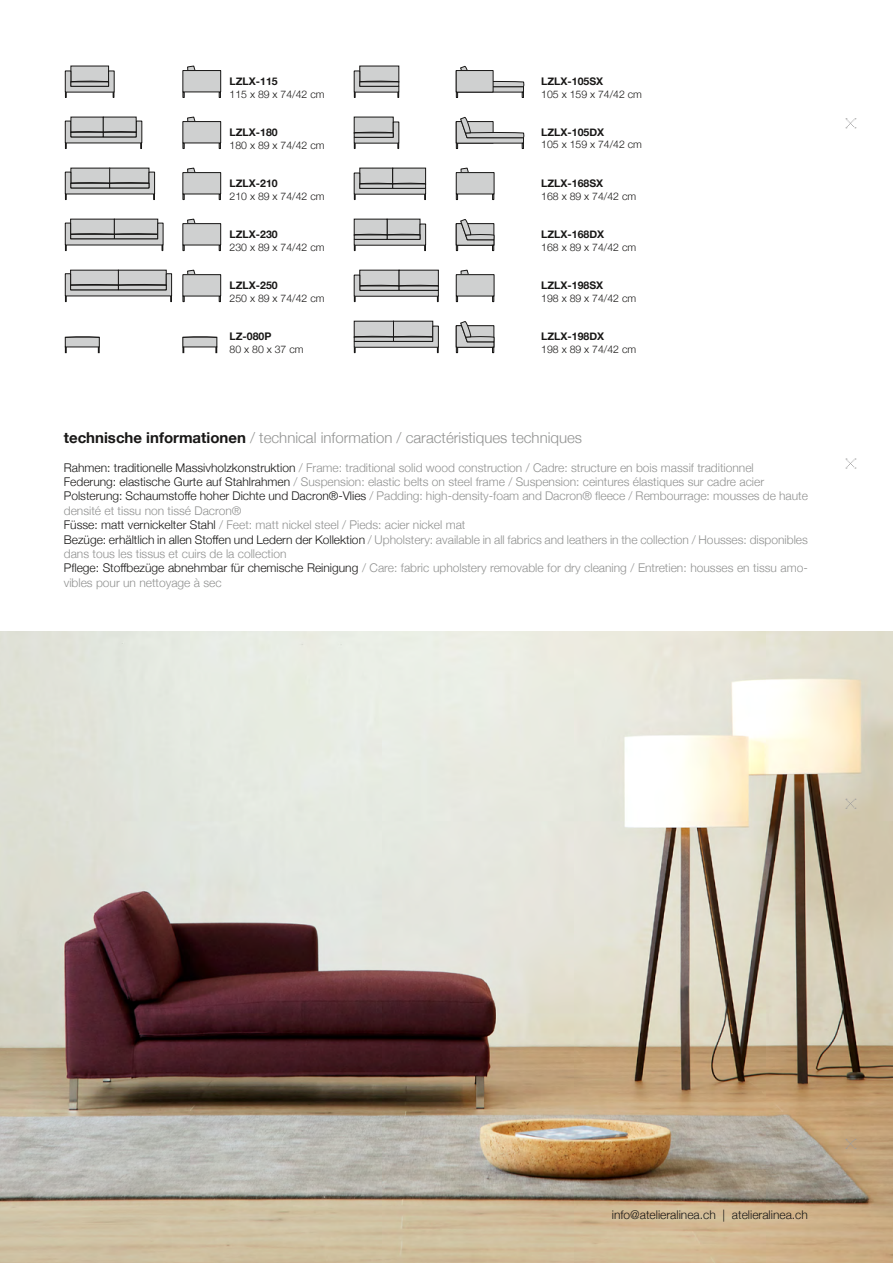
<style>
.page{position:relative;width:893px;height:1263px;background:#fff}
.page>*{position:absolute;margin:0;border:0;box-sizing:border-box;transform-origin:0 0}
.t1{font:300 15px "Helvetica Neue";color:#919291}
.t2{font:300 12px/14.4px "Helvetica Neue";color:#919291}
.t3{font:300 12px "Helvetica Neue";color:#181716}
.t4{font:300 10.5px "Helvetica Neue";color:#181716}
.t5{font:700 10.5px "Helvetica Neue";color:#181716}
.s1{font-weight:700;color:#181716}
.s2{color:#181716}
</style>
<div class="page">
<img style="left:0;top:631px;width:893px;height:632px">
<div style="left:71px;top:66px;width:38px;height:16px;background:#cfd0d0"></div>
<svg style="left:65px;top:71px;width:50px;height:27px"></svg>
<hr style="left:71px;top:82px;width:38px;height:1px;background:#181716">
<div style="left:71px;top:117px;width:32px;height:15px;background:#cfd0d0"></div>
<div style="left:103px;top:117px;width:33px;height:15px;background:#cfd0d0"></div>
<svg style="left:65px;top:121px;width:77px;height:28px"></svg>
<hr style="left:103px;top:132px;width:33px;height:1px;background:#181716">
<div style="left:71px;top:270px;width:47px;height:15px;background:#cfd0d0"></div>
<div style="left:118px;top:270px;width:48px;height:15px;background:#cfd0d0"></div>
<svg style="left:65px;top:273px;width:107px;height:29px"></svg>
<hr style="left:71px;top:285px;width:47px;height:1px;background:#181716">
<hr style="left:118px;top:285px;width:48px;height:1px;background:#181716">
<div style="left:71px;top:219px;width:43px;height:15px;background:#cfd0d0"></div>
<div style="left:114px;top:219px;width:44px;height:15px;background:#cfd0d0"></div>
<svg style="left:65px;top:223px;width:98px;height:28px"></svg>
<div style="left:71px;top:168px;width:39px;height:15px;background:#cfd0d0"></div>
<div style="left:110px;top:168px;width:39px;height:15px;background:#cfd0d0"></div>
<svg style="left:65px;top:172px;width:90px;height:28px"></svg>
<hr style="left:110px;top:183px;width:39px;height:1px;background:#181716">
<svg style="left:187px;top:66px;width:9px;height:4px"></svg>
<svg style="left:193px;top:92px;width:28px;height:6px"></svg>
<div style="left:183px;top:71px;width:38px;height:21px;background:#cfd0d0"></div>
<div style="left:183px;top:70px;width:38px;height:22px;border:1px solid #181716"></div>
<svg style="left:187px;top:117px;width:9px;height:4px"></svg>
<svg style="left:193px;top:143px;width:28px;height:6px"></svg>
<div style="left:183px;top:122px;width:38px;height:21px;background:#cfd0d0"></div>
<div style="left:183px;top:121px;width:38px;height:22px;border:1px solid #181716"></div>
<svg style="left:187px;top:168px;width:9px;height:4px"></svg>
<svg style="left:193px;top:194px;width:28px;height:6px"></svg>
<div style="left:183px;top:173px;width:38px;height:21px;background:#cfd0d0"></div>
<div style="left:183px;top:172px;width:38px;height:22px;border:1px solid #181716"></div>
<svg style="left:461px;top:168px;width:8px;height:4px"></svg>
<svg style="left:456px;top:194px;width:2px;height:6px"></svg>
<svg style="left:467px;top:194px;width:27px;height:6px"></svg>
<div style="left:456px;top:173px;width:38px;height:21px;background:#cfd0d0"></div>
<div style="left:456px;top:172px;width:38px;height:22px;border:1px solid #181716"></div>
<svg style="left:187px;top:219px;width:9px;height:4px"></svg>
<svg style="left:193px;top:245px;width:28px;height:6px"></svg>
<div style="left:183px;top:224px;width:38px;height:21px;background:#cfd0d0"></div>
<div style="left:183px;top:223px;width:38px;height:22px;border:1px solid #181716"></div>
<svg style="left:187px;top:270px;width:9px;height:4px"></svg>
<svg style="left:193px;top:296px;width:28px;height:6px"></svg>
<div style="left:183px;top:275px;width:38px;height:21px;background:#cfd0d0"></div>
<div style="left:183px;top:274px;width:38px;height:22px;border:1px solid #181716"></div>
<svg style="left:461px;top:270px;width:8px;height:4px"></svg>
<svg style="left:456px;top:296px;width:2px;height:6px"></svg>
<svg style="left:467px;top:296px;width:27px;height:6px"></svg>
<div style="left:456px;top:275px;width:38px;height:21px;background:#cfd0d0"></div>
<div style="left:456px;top:274px;width:38px;height:22px;border:1px solid #181716"></div>
<svg style="left:456px;top:117px;width:69px;height:32px"></svg>
<svg style="left:456px;top:66px;width:69px;height:32px"></svg>
<div style="left:456px;top:71px;width:37px;height:21px;background:#cfd0d0"></div>
<div style="left:456px;top:70px;width:37px;height:22px;border:1px solid #181716"></div>
<div style="left:65px;top:337px;width:34px;height:10px;background:#cfd0d0"></div>
<svg style="left:65px;top:336px;width:35px;height:2px"></svg>
<div style="left:183px;top:337px;width:34px;height:10px;background:#cfd0d0"></div>
<svg style="left:182px;top:336px;width:35px;height:2px"></svg>
<div style="left:360px;top:66px;width:39px;height:16px;background:#cfd0d0"></div>
<svg style="left:354px;top:71px;width:45px;height:27px"></svg>
<hr style="left:360px;top:82px;width:39px;height:1px;background:#181716">
<div style="left:360px;top:168px;width:33px;height:16px;background:#cfd0d0"></div>
<div style="left:393px;top:168px;width:33px;height:16px;background:#cfd0d0"></div>
<svg style="left:354px;top:173px;width:72px;height:27px"></svg>
<hr style="left:393px;top:184px;width:33px;height:1px;background:#181716">
<div style="left:360px;top:270px;width:39px;height:16px;background:#cfd0d0"></div>
<div style="left:399px;top:270px;width:39px;height:16px;background:#cfd0d0"></div>
<svg style="left:354px;top:275px;width:85px;height:27px"></svg>
<div style="left:393px;top:321px;width:40px;height:16px;background:#cfd0d0"></div>
<div style="left:393px;top:321px;width:40px;height:16px;border:1px solid #181716"></div>
<div style="left:354px;top:321px;width:39px;height:16px;background:#cfd0d0"></div>
<div style="left:354px;top:321px;width:40px;height:16px;border:1px solid #181716"></div>
<svg style="left:354px;top:326px;width:85px;height:27px"></svg>
<div style="left:387px;top:219px;width:33px;height:16px;background:#cfd0d0"></div>
<div style="left:354px;top:219px;width:33px;height:16px;background:#cfd0d0"></div>
<svg style="left:354px;top:224px;width:72px;height:27px"></svg>
<hr style="left:354px;top:235px;width:33px;height:1px;background:#181716">
<div style="left:354px;top:117px;width:39px;height:16px;background:#cfd0d0"></div>
<svg style="left:354px;top:122px;width:45px;height:27px"></svg>
<hr style="left:354px;top:133px;width:39px;height:1px;background:#181716">
<svg style="left:456px;top:219px;width:38px;height:32px"></svg>
<svg style="left:456px;top:321px;width:38px;height:32px"></svg>
<svg style="left:845px;top:1139px;width:11px;height:10px"></svg>
<svg style="left:845px;top:799px;width:11px;height:10px"></svg>
<svg style="left:845px;top:459px;width:11px;height:10px"></svg>
<svg style="left:845px;top:118px;width:11px;height:10px"></svg>
<svg style="left:724px;top:1209px;width:1px;height:13px"></svg>
<p class="t5" style="left:230px;top:73px;width:50px">LZLX-115</p>
<p class="t4" style="left:230px;top:85px;width:96px">115 x 89 x 74/42 cm</p>
<p class="t5" style="left:230px;top:124px;width:50px">LZLX-180</p>
<p class="t4" style="left:230px;top:136px;width:96px">180 x 89 x 74/42 cm</p>
<p class="t5" style="left:230px;top:175px;width:50px">LZLX-210</p>
<p class="t4" style="left:230px;top:187px;width:96px">210 x 89 x 74/42 cm</p>
<p class="t5" style="left:230px;top:226px;width:50px">LZLX-230</p>
<p class="t4" style="left:230px;top:238px;width:96px">230 x 89 x 74/42 cm</p>
<p class="t5" style="left:230px;top:277px;width:50px">LZLX-250</p>
<p class="t4" style="left:230px;top:289px;width:96px">250 x 89 x 74/42 cm</p>
<p class="t5" style="left:230px;top:328px;width:43px">LZ-080P</p>
<p class="t4" style="left:230px;top:340px;width:75px">80 x 80 x 37 cm</p>
<p class="t5" style="left:541px;top:73px;width:63px">LZLX-105SX</p>
<p class="t4" style="left:541px;top:85px;width:102px">105 x 159 x 74/42 cm</p>
<p class="t5" style="left:541px;top:124px;width:64px">LZLX-105DX</p>
<p class="t4" style="left:541px;top:136px;width:102px">105 x 159 x 74/42 cm</p>
<p class="t5" style="left:541px;top:175px;width:63px">LZLX-168SX</p>
<p class="t4" style="left:541px;top:187px;width:96px">168 x 89 x 74/42 cm</p>
<p class="t5" style="left:541px;top:226px;width:64px">LZLX-168DX</p>
<p class="t4" style="left:541px;top:238px;width:96px">168 x 89 x 74/42 cm</p>
<p class="t5" style="left:541px;top:277px;width:63px">LZLX-198SX</p>
<p class="t4" style="left:541px;top:289px;width:96px">198 x 89 x 74/42 cm</p>
<p class="t5" style="left:541px;top:328px;width:64px">LZLX-198DX</p>
<p class="t4" style="left:541px;top:340px;width:96px">198 x 89 x 74/42 cm</p>
<p class="t1" style="left:64px;top:425px;width:520px"><span class="s1">technische informationen</span> / technical information / caractéristiques techniques</p>
<p class="t2" style="left:64px;top:459px;width:746px"><span class="s2">Rahmen: traditionelle Massivholzkonstruktion</span> / Frame: traditional solid wood construction / Cadre: structure en bois massif traditionnel <span class="s2">Federung: elastische Gurte auf Stahlrahmen</span> / Suspension: elastic belts on steel frame / Suspension: ceintures élastiques sur cadre acier <span class="s2">Polsterung: Schaumstoffe hoher Dichte und Dacron®-Vlies</span> / Padding: high-density-foam and Dacron® fleece / Rembourrage: mousses de haute densité et tissu non tissé Dacron®<br><span class="s2">Füsse: matt vernickelter Stahl</span> / Feet: matt nickel steel / Pieds: acier nickel mat<br><span class="s2">Bezüge: erhältlich in allen Stoffen und Ledern der Kollektion</span> / Upholstery: available in all fabrics and leathers in the collection / Housses: disponibles dans tous les tissus et cuirs de la collection<br><span class="s2">Pflege: Stoffbezüge abnehmbar für chemische Reinigung</span> / Care: fabric upholstery removable for dry cleaning / Entretien: housses en tissu amo&shy;vibles pour un nettoyage à sec</p>
<p class="t3" style="left:612px;top:1205px;width:106px">info@atelieralinea.ch</p>
<p class="t3" style="left:732px;top:1205px;width:78px">atelieralinea.ch</p>
</div>
